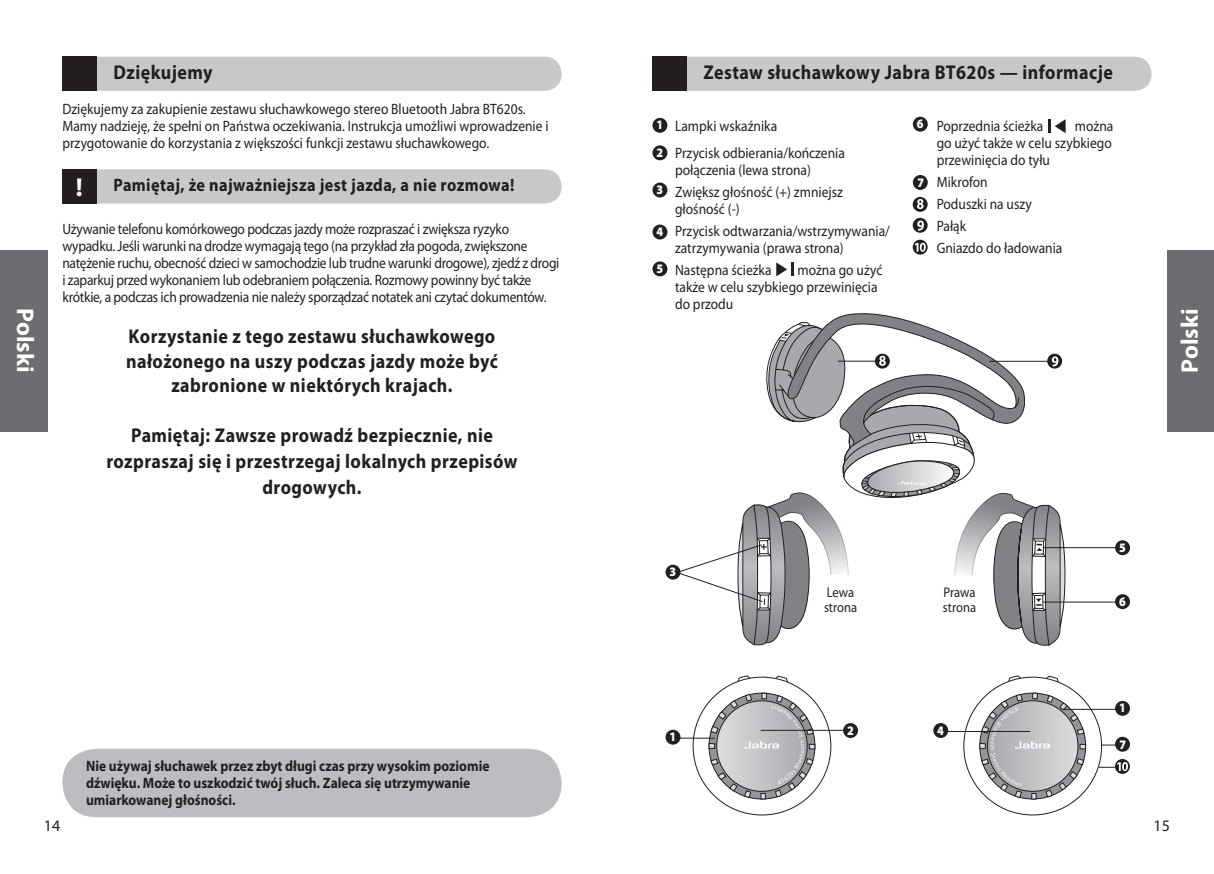
<style>
.page{position:relative;width:1214px;height:874px;background:#fff}
.page>*{position:absolute;margin:0;border:0;box-sizing:border-box;transform-origin:0 0}
.t1{font:700 26px "Myriad Pro";color:#fff}
.t2{font:700 24px "Myriad Pro";letter-spacing:.005em;color:#fff}
.t3{font:700 20px/24px "Myriad Pro";letter-spacing:.025em;color:#231f20;text-align:center;scale:.9 1}
.t4{font:700 18px "Myriad Pro";letter-spacing:.025em;color:#231f20;scale:.9 1}
.t5{font:16px "Myriad Pro";color:#231f20}
.t6{font:15px/17px "Myriad Pro";color:#231f20;scale:.9 1}
.t7{font:15px/17px "Myriad Pro";letter-spacing:-.02em;color:#231f20;scale:.9 1}
.t8{font:700 15px/17px "Myriad Pro";color:#231f20;scale:.9 1}
.t9{font:14px/15px "Myriad Pro";color:#231f20;scale:.9 1}
.t10{font:900 13px "Myriad Pro";color:#fff;scale:.9 1}
</style>
<div class="page">
<div style="left:0;top:249px;width:47px;height:182px;background:#6c6d70"></div>
<div style="left:1166px;top:249px;width:47px;height:182px;background:#6c6d70"></div>
<div style="left:686px;top:57px;width:465px;height:34px;background:#c7c8ca"></div>
<div style="left:652px;top:57px;width:34px;height:34px;background:#231f20"></div>
<div style="left:96px;top:169px;width:465px;height:34px;background:#c7c8ca"></div>
<div style="left:62px;top:169px;width:34px;height:34px;background:#231f20"></div>
<div style="left:96px;top:57px;width:465px;height:34px;background:#c7c8ca"></div>
<div style="left:62px;top:57px;width:34px;height:34px;background:#231f20"></div>
<svg style="left:776px;top:262px;width:11px;height:14px"></svg>
<hr style="left:790px;top:262px;width:3px;height:14px;background:#231f20">
<svg style="left:1054px;top:119px;width:11px;height:14px"></svg>
<hr style="left:1048px;top:119px;width:3px;height:14px;background:#231f20">
<div style="left:62px;top:748px;width:499px;height:68px;background:#bcbdc0"></div>
<svg style="left:692px;top:675px;width:139px;height:140px"></svg>
<svg style="left:678px;top:313px;width:387px;height:332px"></svg>
<div style="left:843px;top:722px;width:15px;height:15px;background:#231f20;border-radius:50%"></div>
<hr style="left:760px;top:729px;width:86px;height:1px;background:#231f20">
<div style="left:933px;top:722px;width:15px;height:15px;background:#231f20;border-radius:50%"></div>
<hr style="left:945px;top:730px;width:85px;height:1px;background:#231f20">
<div style="left:1114px;top:700px;width:15px;height:15px;background:#231f20;border-radius:50%"></div>
<div style="left:1114px;top:736px;width:15px;height:15px;background:#231f20;border-radius:50%"></div>
<div style="left:665px;top:729px;width:15px;height:15px;background:#231f20;border-radius:50%"></div>
<hr style="left:678px;top:737px;width:36px;height:1px;background:#231f20">
<svg style="left:962px;top:675px;width:165px;height:140px"></svg>
<div style="left:665px;top:564px;width:15px;height:15px;background:#231f20;border-radius:50%"></div>
<hr style="left:1043px;top:547px;width:74px;height:1px;background:#231f20">
<div style="left:1114px;top:540px;width:15px;height:15px;background:#231f20;border-radius:50%"></div>
<hr style="left:1043px;top:601px;width:73px;height:1px;background:#231f20">
<div style="left:1114px;top:594px;width:15px;height:14px;background:#231f20;border-radius:50%"></div>
<svg style="left:912px;top:197px;width:15px;height:15px"></svg>
<svg style="left:916px;top:199px;width:7px;height:10px"></svg>
<svg style="left:912px;top:218px;width:15px;height:15px"></svg>
<svg style="left:917px;top:220px;width:6px;height:10px"></svg>
<div style="left:652px;top:145px;width:15px;height:15px;background:#231f20;border-radius:50%"></div>
<div style="left:652px;top:224px;width:15px;height:15px;background:#231f20;border-radius:50%"></div>
<div style="left:912px;top:175px;width:15px;height:15px;background:#231f20;border-radius:50%"></div>
<div style="left:652px;top:118px;width:15px;height:15px;background:#231f20;border-radius:50%"></div>
<svg style="left:912px;top:239px;width:15px;height:15px"></svg>
<svg style="left:914px;top:242px;width:11px;height:10px"></svg>
<div style="left:652px;top:182px;width:15px;height:15px;background:#231f20;border-radius:50%"></div>
<div style="left:652px;top:261px;width:15px;height:15px;background:#231f20;border-radius:50%"></div>
<div style="left:912px;top:117px;width:15px;height:15px;background:#231f20;border-radius:50%"></div>
<h2 class="t2" style="left:39px;top:308px;width:66px;rotate:90deg">Polski</h2>
<h3 class="t3" style="left:113px;top:61px;width:111px">Dziękujemy</h3>
<p class="t6" style="left:62px;top:101px;width:541px">Dziękujemy za zakupienie zestawu słuchawkowego stereo Bluetooth Jabra BT620s.<br>Mamy nadzieję, że spełni on Państwa oczekiwania. Instrukcja umożliwi wprowadzenie i przygotowanie do korzystania z większości funkcji zestawu słuchawkowego.</p>
<p class="t4" style="left:113px;top:175px;width:447px">Pamiętaj, że najważniejsza jest jazda, a nie rozmowa!</p>
<p class="t7" style="left:62px;top:221px;width:553px">Używanie telefonu komórkowego podczas jazdy może rozpraszać i zwiększa ryzyko wypadku. Jeśli warunki na drodze wymagają tego (na przykład zła pogoda, zwiększone natężenie ruchu, obecność dzieci w samochodzie lub trudne warunki drogowe), zjedź z drogi i zaparkuj przed wykonaniem lub odebraniem połączenia. Rozmowy powinny być także krótkie, a podczas ich prowadzenia nie należy sporządzać notatek ani czytać dokumentów.</p>
<h3 class="t3" style="left:126px;top:325px;width:414px">Korzystanie z tego zestawu słuchawkowego nałożonego na uszy podczas jazdy może być zabronione w niektórych krajach.</h3>
<h3 class="t3" style="left:106px;top:422px;width:458px;line-height:26px">Pamiętaj: Zawsze prowadź bezpiecznie, nie rozpraszaj się i przestrzegaj lokalnych przepisów drogowych.</h3>
<h1 class="t1" style="left:76px;top:173px;width:8px">!</h1>
<p class="t5" style="left:44px;top:816px;width:18px">14</p>
<p class="t8" style="left:86px;top:757px;width:450px">Nie używaj słuchawek przez zbyt długi czas przy wysokim poziomie dźwięku. Może to uszkodzić twój słuch. Zaleca się utrzymywanie umiarkowanej głośności.</p>
<h3 class="t3" style="left:703px;top:61px;width:456px">Zestaw słuchawkowy Jabra BT620s — informacje</h3>
<p class="t10" style="left:656px;top:117px;width:9px">1</p>
<p class="t10" style="left:656px;top:145px;width:9px">2</p>
<p class="t10" style="left:656px;top:182px;width:9px">3</p>
<p class="t10" style="left:656px;top:224px;width:9px">4</p>
<p class="t10" style="left:656px;top:261px;width:9px">5</p>
<p class="t6" style="left:675px;top:112px;width:190px;line-height:27px">Lampki wskaźnika<br>Przycisk odbierania/kończenia</p>
<p class="t6" style="left:675px;top:159px;width:188px;line-height:22px">połączenia (lewa strona)<br>Zwiększ głośność (+) zmniejsz</p>
<p class="t6" style="left:675px;top:198px;width:240px;line-height:22px">głośność (-)<br>Przycisk odtwarzania/wstrzymywania/</p>
<p class="t6" style="left:675px;top:237px;width:189px;line-height:22px">zatrzymywania (prawa strona)<br>Następna ścieżka</p>
<p class="t6" style="left:675px;top:261px;width:232px;text-indent:122px">można go użyć także w celu szybkiego przewinięcia do przodu</p>
<p class="t10" style="left:916px;top:116px;width:9px">6</p>
<p class="t10" style="left:917px;top:175px;width:9px">7</p>
<p class="t6" style="left:936px;top:117px;width:120px">Poprzednia ścieżka</p>
<p class="t6" style="left:936px;top:117px;width:198px;text-align:justify;text-indent:138px">można go użyć także w celu szybkiego przewinięcia do tyłu</p>
<p class="t6" style="left:936px;top:171px;width:141px;line-height:22px">Mikrofon<br>Poduszki na uszy<br>Pałąk<br>Gniazdo do ładowania</p>
<h2 class="t2" style="left:1176px;top:372px;width:66px;rotate:-90deg">Polski</h2>
<p class="t10" style="left:669px;top:564px;width:9px">3</p>
<p class="t10" style="left:669px;top:729px;width:9px">1</p>
<p class="t9" style="left:823px;top:584px;width:38px">Lewa strona</p>
<p class="t9" style="left:942px;top:584px;width:38px">Prawa strona</p>
<p class="t10" style="left:847px;top:722px;width:9px">2</p>
<p class="t10" style="left:937px;top:722px;width:9px">4</p>
<p class="t10" style="left:1118px;top:539px;width:9px">5</p>
<p class="t10" style="left:1118px;top:593px;width:9px">6</p>
<p class="t10" style="left:1118px;top:700px;width:9px">1</p>
<p class="t10" style="left:1119px;top:736px;width:9px">7</p>
<p class="t5" style="left:1153px;top:816px;width:18px">15</p>
</div>
